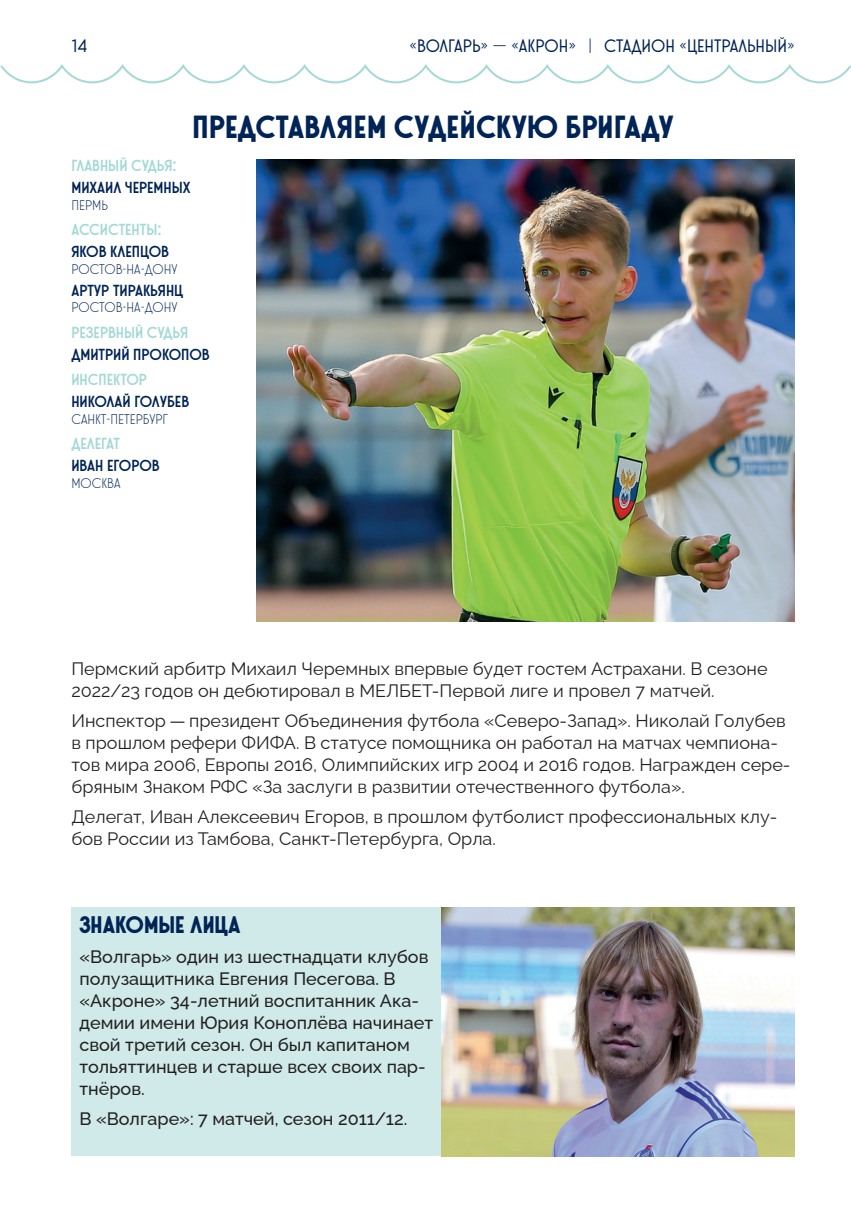
<style>
.page{position:relative;width:851px;height:1214px;background:#fff}
.page>*{position:absolute;margin:0;border:0;box-sizing:border-box;transform-origin:0 0}
.t1{font:32px "Stereonic XL";letter-spacing:.005em;color:#002456}
.t2{font:24px "Stereonic XL";color:#002456}
.t3{font:18px/22px "Raleway";color:#231f20}
.t4{font:500 18px/22px "Raleway";color:#231f20}
.t5{font:18px "Stereonic M";color:#002456}
.t6{font:16px "Stereonic L";color:#002456}
.t7{font:16px "Stereonic L";color:#a3d9d6}
.t8{font:14px "Stereonic S";color:#002456}
</style>
<div class="page">
<svg style="left:0;top:64px;width:850px;height:20px"></svg>
<div style="left:71px;top:907px;width:370px;height:248px;background:#cfeae8"></div>
<img style="left:256px;top:159px;width:538px;height:462px">
<img style="left:441px;top:907px;width:353px;height:248px">
<p class="t5" style="left:71px;top:36px;width:17px">14</p>
<p class="t5" style="left:409px;top:36px;width:387px">«волгарь» — «акрон» | стадион «центральный»</p>
<h1 class="t1" style="left:192px;top:108px;width:482px">Представляем судейскую бригаду</h1>
<p class="t7" style="left:71px;top:156px;width:107px">ГЛАВНЫЙ СУДЬЯ:</p>
<p class="t6" style="left:71px;top:178px;width:121px">МИХАИЛ ЧЕРЕМНЫХ</p>
<p class="t8" style="left:71px;top:197px;width:38px">ПЕРМЬ</p>
<p class="t7" style="left:71px;top:220px;width:92px">АССИСТЕНТЫ:</p>
<p class="t6" style="left:71px;top:242px;width:99px">ЯКОВ КЛЕПЦОВ</p>
<p class="t8" style="left:71px;top:261px;width:108px">РОСТОВ-НА-ДОНУ</p>
<p class="t6" style="left:71px;top:281px;width:113px">АРТУР ТИРАКЬЯНЦ</p>
<p class="t8" style="left:71px;top:300px;width:108px">РОСТОВ-НА-ДОНУ</p>
<p class="t7" style="left:71px;top:323px;width:118px">РЕЗЕРВНЫЙ СУДЬЯ</p>
<p class="t6" style="left:71px;top:345px;width:140px">ДМИТРИЙ ПРОКОПОВ</p>
<p class="t7" style="left:71px;top:370px;width:77px">ИНСПЕКТОР</p>
<p class="t6" style="left:71px;top:392px;width:119px">НИКОЛАЙ ГОЛУБЕВ</p>
<p class="t8" style="left:71px;top:411px;width:98px">САНКТ-ПЕТЕРБУРГ</p>
<p class="t7" style="left:71px;top:434px;width:50px">ДЕЛЕГАТ</p>
<p class="t6" style="left:71px;top:456px;width:90px">ИВАН ЕГОРОВ</p>
<p class="t8" style="left:71px;top:475px;width:51px">МОСКВА</p>
<p class="t3" style="left:71px;top:655px;width:697px">Пермский арбитр Михаил Черемных впервые будет гостем Астрахани. В сезоне<br>2022/23 годов он дебютировал в МЕЛБЕТ-Первой лиге и провел 7 матчей.</p>
<p class="t3" style="left:71px;top:707px;width:720px">Инспектор — президент Объединения футбола «Северо--Запад». Николай Голубев в прошлом рефери ФИФА. В статусе помощника он работал на матчах чемпиона&shy;тов мира 2006, Европы 2016, Олимпийских игр 2004 и 2016 годов. Награжден сере&shy;бряным Знаком РФС «За заслуги в развитии отечественного футбола».</p>
<p class="t3" style="left:71px;top:803px;width:707px">Делегат, Иван Алексеевич Егоров, в прошлом футболист профессиональных клу&shy;бов России из Тамбова, Санкт--Петербурга, Орла.</p>
<h2 class="t2" style="left:79px;top:910px;width:162px">знакомые лица</h2>
<p class="t4" style="left:79px;top:943px;width:355px">«Волгарь» один из шестнадцати клубов полузащитника Евгения Песегова. В «Акроне» 34‑летний воспитанник Ака&shy;демии имени Юрия Коноплёва начинает свой третий сезон. Он был капитаном тольяттинцев и старше всех своих пар&shy;тнёров.</p>
<p class="t4" style="left:79px;top:1105px;width:329px">В «Волгаре»: 7 матчей, сезон 2011/12.</p>
</div>
